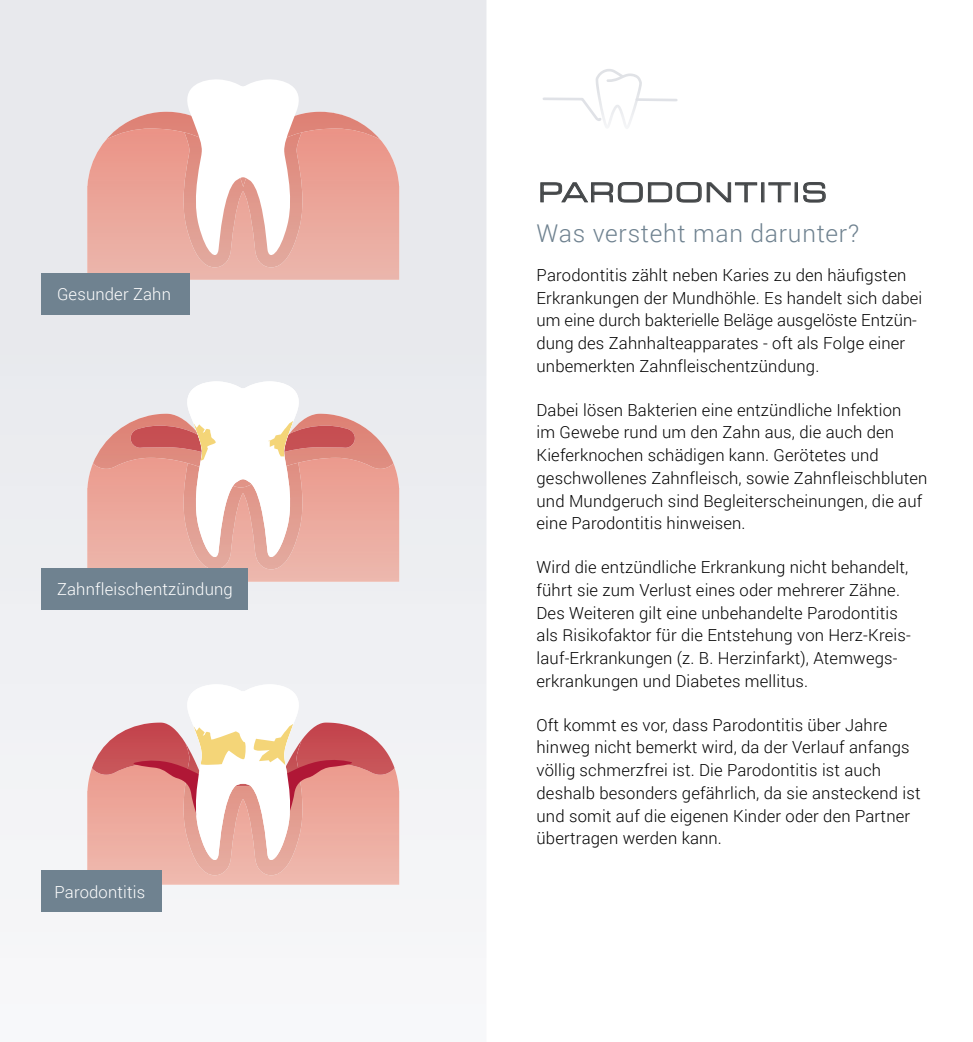
<style>
.page{position:relative;width:973px;height:1042px;background:#fff}
.page>*{position:absolute;margin:0;border:0;box-sizing:border-box;transform-origin:0 0}
.t1{font:expanded 26.25px "Square 721 BT";letter-spacing:.07em;color:#444749}
.t2{font:300 24.5px "Roboto";letter-spacing:.03em;color:#6f8290}
.t3{font:300 16.62px/22.8px "Roboto";letter-spacing:.01em;color:#000}
.t4{font:300 16.62px "Roboto";letter-spacing:.01em;color:#fff}
</style>
<div class="page">
<svg style="left:0;top:0;width:486px;height:899px"></svg>
<svg style="left:543px;top:69px;width:135px;height:58px"></svg>
<img style="left:87px;top:112px;width:312px;height:168px">
<img style="left:177px;top:187px;width:129px;height:80px">
<img style="left:106px;top:112px;width:274px;height:75px">
<svg style="left:179px;top:79px;width:127px;height:183px"></svg>
<img style="left:87px;top:458px;width:312px;height:124px">
<img style="left:180px;top:564px;width:125px;height:5px">
<img style="left:306px;top:414px;width:87px;height:55px">
<img style="left:131px;top:426px;width:48px;height:26px">
<img style="left:306px;top:426px;width:49px;height:26px">
<svg style="left:179px;top:381px;width:127px;height:183px"></svg>
<img style="left:87px;top:764px;width:312px;height:121px">
<img style="left:181px;top:866px;width:124px;height:9px">
<img style="left:355px;top:722px;width:39px;height:53px">
<img style="left:92px;top:722px;width:39px;height:53px">
<svg style="left:131px;top:684px;width:224px;height:182px"></svg>
<div style="left:41px;top:274px;width:149px;height:41px;background:#6f8290"></div>
<div style="left:41px;top:568px;width:207px;height:41px;background:#6f8290"></div>
<div style="left:41px;top:871px;width:121px;height:41px;background:#6f8290"></div>
<p class="t4" style="left:57px;top:283px;width:115px">Gesunder Zahn</p>
<p class="t4" style="left:57px;top:578px;width:177px">Zahnfleischentzündung</p>
<p class="t4" style="left:55px;top:880px;width:92px">Parodontitis</p>
<h1 class="t1" style="left:538px;top:177px;width:290px">PARODONTITIS</h1>
<h2 class="t2" style="left:536px;top:217px;width:324px">Was versteht man darunter?</h2>
<p class="t3" style="left:536px;top:263px;width:387px">Parodontitis zählt neben Karies zu den häufigsten Erkrankungen der Mundhöhle. Es handelt sich dabei um eine durch bakterielle Beläge ausgelöste Entzün&shy;dung des Zahnhalteapparates - oft als Folge einer unbemerkten Zahnfleischentzündung.</p>
<p class="t3" style="left:536px;top:398px;width:392px">Dabei lösen Bakterien eine entzündliche Infektion<br>im Gewebe rund um den Zahn aus, die auch den Kieferknochen schädigen kann. Gerötetes und geschwollenes Zahnfleisch, sowie Zahnfleischbluten und Mundgeruch sind Begleiterscheinungen, die auf eine Parodontitis hinweisen.</p>
<p class="t3" style="left:536px;top:555px;width:375px">Wird die entzündliche Erkrankung nicht behandelt, führt sie zum Verlust eines oder mehrerer Zähne.<br>Des Weiteren gilt eine unbehandelte Parodontitis als Risikofaktor für die Entstehung von Herz-Kreis&shy;lauf-Erkrankungen (z. B. Herzinfarkt), Atemwegs&shy;erkrankungen und Diabetes mellitus.</p>
<p class="t3" style="left:536px;top:713px;width:385px">Oft kommt es vor, dass Parodontitis über Jahre hinweg nicht bemerkt wird, da der Verlauf anfangs völlig schmerzfrei ist. Die Parodontitis ist auch deshalb besonders gefährlich, da sie ansteckend ist und somit auf die eigenen Kinder oder den Partner übertragen werden kann.</p>
</div>
